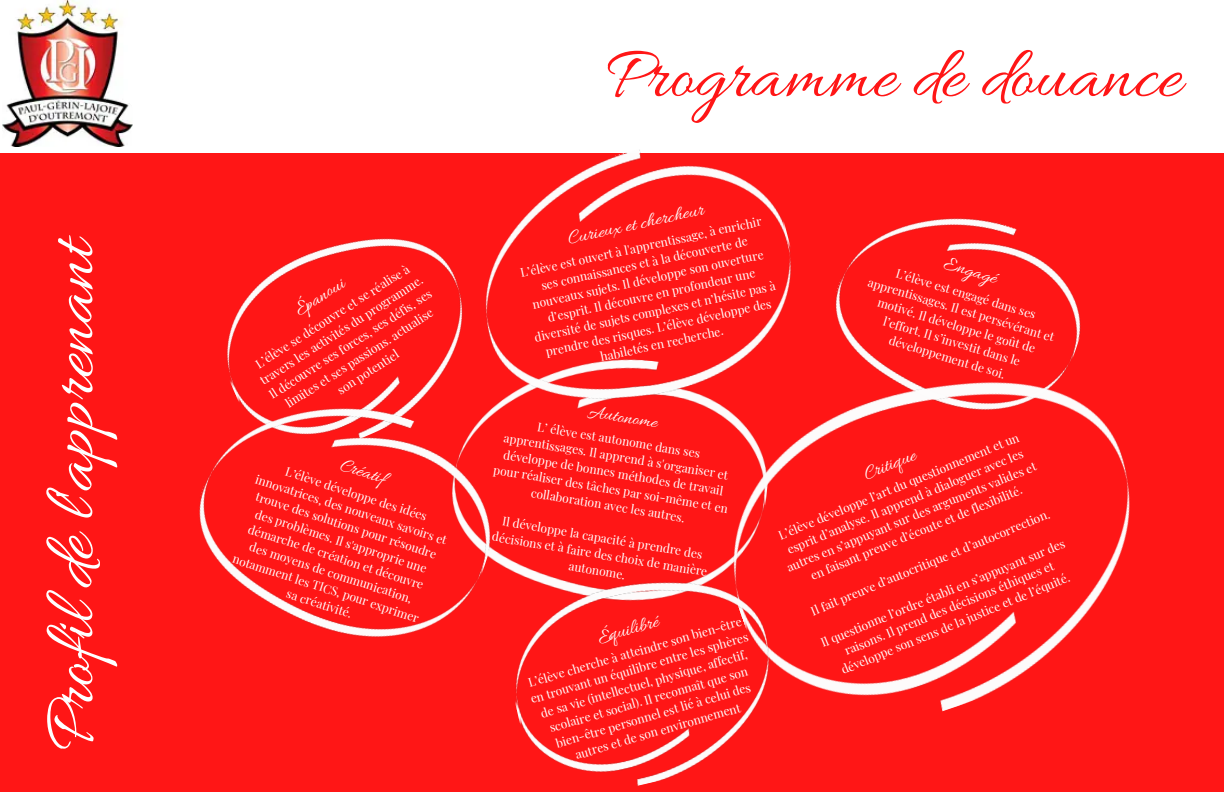
<style>
.page{position:relative;width:1224px;height:792px;background:#ff1616}
.page>*{position:absolute;margin:0;border:0;box-sizing:border-box;transform-origin:0 0}
.t1{font:75px "Allura";color:#fff}
.t2{font:75px "Allura";color:#ff1616}
.t3{font:20px "Allura";color:#fff}
.t4{font:12px/16.5px "Playfair Display";color:#fff;text-align:center}
</style>
<div class="page">
<div style="left:0;top:0;width:1224px;height:152px;background:#fff"></div>
<img style="left:3px;top:0;width:129px;height:147px">
<img style="left:227px;top:238px;width:226px;height:126px">
<img style="left:835px;top:218px;width:246px;height:110px">
<img style="left:199px;top:364px;width:302px;height:273px">
<img style="left:734px;top:328px;width:396px;height:384px">
<img style="left:453px;top:150px;width:366px;height:284px">
<img style="left:494px;top:554px;width:298px;height:232px">
<p class="t1" style="left:31px;top:751px;width:517px;rotate:-90deg">Profilde l'apprenant</p>
<p class="t4" style="left:248px;top:361px;width:192px;rotate:-33deg">L’élève se découvre et se réalise à travers les activités du programme.<br>Il découvre ses forces, ses défis, ses limites et ses passions. actualise son potentiel</p>
<p class="t3" style="left:290px;top:302px;width:57px;rotate:-33deg">Épanoui</p>
<p class="t3" style="left:345px;top:454px;width:49px;rotate:18deg">Créatif</p>
<p class="t4" style="left:264px;top:455px;width:202px;rotate:18deg">L’élève développe des idées innovatrices, des nouveaux savoirs et trouve des solutions pour résoudre des problèmes. Il s'approprie une démarche de création et découvre des moyens de communication, notamment les TICS, pour exprimer sa créativité.</p>
<p class="t2" style="left:605px;top:34px;width:578px">Programme de douance</p>
<p class="t3" style="left:566px;top:227px;width:140px;rotate:-12deg">Curieux et chercheur</p>
<p class="t4" style="left:519px;top:264px;width:248px;rotate:-12deg">L’élève est ouvert à l'apprentissage, à enrichir ses connaissances et à la découverte de nouveaux sujets. Il développe son ouverture d’esprit. Il découvre en profondeur une diversité de sujets complexes et n’hésite pas à prendre des risques. L’élève développe des habiletés en recherche.</p>
<p class="t3" style="left:948px;top:252px;width:56px;rotate:17deg">Engagé</p>
<p class="t4" style="left:876px;top:257px;width:195px;rotate:17deg">L’élève est engagé dans ses apprentissages. Il est persévérant et motivé. Il développe le goût de l’effort. Il s’investit dans le développement de soi.</p>
<p class="t3" style="left:590px;top:400px;width:72px;rotate:9deg">Autonome</p>
<p class="t4" style="left:502px;top:413px;width:239px;rotate:9deg">L’ élève est autonome dans ses apprentissages. Il apprend à s'organiser et développe de bonnes méthodes de travail pour réaliser des tâches par soi-même et en collaboration avec les autres.</p>
<p class="t4" style="left:496px;top:512px;width:219px;rotate:9deg">Il développe la capacité à prendre des décisions et à faire des choix de manière autonome.</p>
<p class="t3" style="left:595px;top:627px;width:64px;rotate:-16deg">Équilibré</p>
<p class="t4" style="left:524px;top:675px;width:228px;rotate:-16deg">L’élève cherche à atteindre son bien-être en trouvant un équilibre entre les sphères de sa vie (intellectuel, physique, affectif, scolaire et social). Il reconnaît que son bien-être personnel est lié à celui des autres et de son environnement</p>
<p class="t4" style="left:771px;top:528px;width:270px;rotate:-22deg">L’élève développe l’art du questionnement et un esprit d’analyse. Il apprend à dialoguer avec les autres en s’appuyant sur des arguments valides et en faisant preuve d’écoute et de flexibilité.</p>
<p class="t3" style="left:860px;top:464px;width:56px;rotate:-22deg">Critique</p>
<p class="t4" style="left:808px;top:602px;width:258px;rotate:-22deg">Il fait preuve d’autocritique et d’autocorrection.</p>
<p class="t4" style="left:818px;top:634px;width:264px;rotate:-22deg">Il questionne l’ordre établi en s’appuyant sur des raisons. Il prend des décisions éthiques et développe son sens de la justice et de l’équité.</p>
</div>
